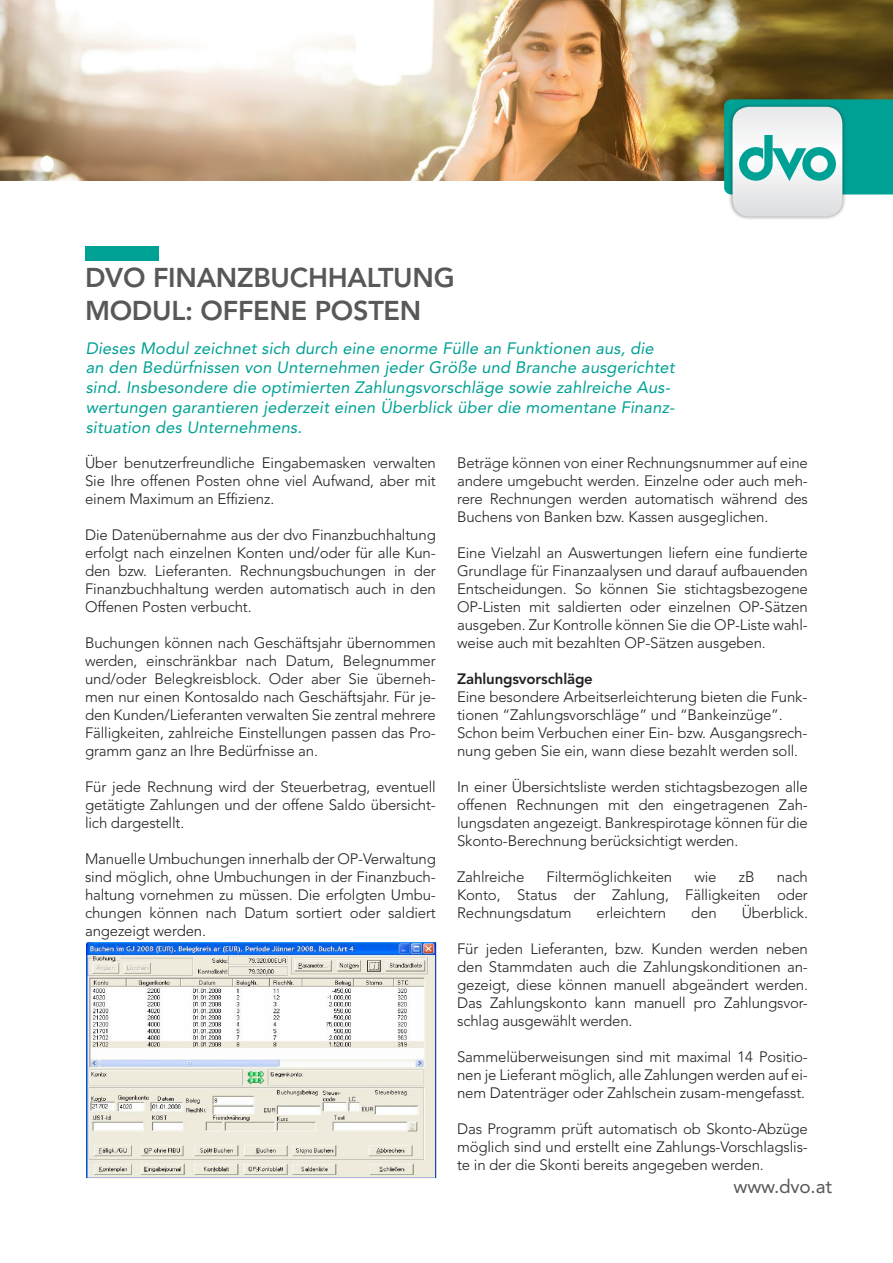
<style>
.page{position:relative;width:893px;height:1263px;background:#fff}
.page>*{position:absolute;margin:0;border:0;box-sizing:border-box;transform-origin:0 0}
.Headline_Groß_18pt_A{font:800 27px "Avenir";letter-spacing:-.01em;color:#57585a}
.BOX_Fließtext{font:19.05px "Avenir";letter-spacing:-.01em;color:#57585a}
.Einleitungstext_11pt{font:italic 16.5px/19.8px "Avenir";letter-spacing:.01em;color:#00a195}
.Fließtext_10pt_Block{font:300 15px/18px "Avenir";letter-spacing:-.01em;color:#231f20;text-align:justify}
.s1{font-weight:800}
</style>
<div class="page">
<img style="left:0;top:0;width:893px;height:181px">
<div style="left:728px;top:103px;width:118px;height:117px;background:#231f20;opacity:.5"></div>
<div style="left:732px;top:107px;width:110px;height:110px;background:#e2e3e5;border-radius:17px"></div>
<svg style="left:724px;top:99px;width:169px;height:95px"></svg>
<div style="left:85px;top:246px;width:74px;height:15px;background:#00a195"></div>
<img style="left:87px;top:943px;width:350px;height:236px">
<p class="Headline_Groß_18pt_A" style="left:85px;top:262px;width:371px">DVO FINANZBUCHHALTUNG</p>
<p class="Headline_Groß_18pt_A" style="left:85px;top:294px;width:338px">MODUL: OFFENE POSTEN</p>
<p class="Einleitungstext_11pt" style="left:86px;top:338px;width:590px">Dieses Modul zeichnet sich durch eine enorme Fülle an Funktionen aus, die an den Bedürfnissen von Unternehmen jeder Größe und Branche ausgerichtet sind. Insbesondere die optimierten Zahlungsvorschläge sowie zahlreiche Aus&shy;wertungen garantieren jederzeit einen Überblick über die momentane Finanz&shy;situation des Unternehmens.</p>
<p class="Fließtext_10pt_Block" style="left:85px;top:454px;width:352px">Über benutzerfreundliche Eingabemasken verwalten Sie Ihre offenen Posten ohne viel Aufwand, aber mit einem Maximum an Effizienz.</p>
<p class="Fließtext_10pt_Block" style="left:85px;top:526px;width:352px">Die Datenübernahme aus der dvo Finanzbuchhaltung erfolgt nach einzelnen Konten und/oder für alle Kun&shy;den bzw. Lieferanten. Rechnungsbuchungen in der Finanzbuchhaltung werden automatisch auch in den Offenen Posten verbucht.</p>
<p class="Fließtext_10pt_Block" style="left:85px;top:634px;width:352px">Buchungen können nach Geschäftsjahr übernommen werden, einschränkbar nach Datum, Belegnummer und/oder Belegkreisblock. Oder aber Sie überneh&shy;men nur einen Kontosaldo nach Geschäftsjahr. Für je&shy;den Kunden/Lieferanten verwalten Sie zentral mehrere Fälligkeiten, zahlreiche Einstellungen passen das Pro&shy;gramm ganz an Ihre Bedürfnisse an.</p>
<p class="Fließtext_10pt_Block" style="left:85px;top:778px;width:352px">Für jede Rechnung wird der Steuerbetrag, eventuell getätigte Zahlungen und der offene Saldo übersicht&shy;lich dargestellt.</p>
<p class="Fließtext_10pt_Block" style="left:85px;top:850px;width:352px">Manuelle Umbuchungen innerhalb der OP-Verwaltung sind möglich, ohne Umbuchungen in der Finanzbuch&shy;haltung vornehmen zu müssen. Die erfolgten Umbu&shy;chungen können nach Datum sortiert oder saldiert angezeigt werden.</p>
<p class="Fließtext_10pt_Block" style="left:457px;top:454px;width:352px">Beträge können von einer Rechnungsnummer auf eine andere umgebucht werden. Einzelne oder auch meh&shy;rere Rechnungen werden automatisch während des Buchens von Banken bzw. Kassen ausgeglichen.</p>
<p class="Fließtext_10pt_Block" style="left:457px;top:544px;width:352px">Eine Vielzahl an Auswertungen liefern eine fundierte Grundlage für Finanzaalysen und darauf aufbauenden Entscheidungen. So können Sie stichtagsbezogene OP-Listen mit saldierten oder einzelnen OP-Sätzen ausgeben. Zur Kontrolle können Sie die OP-Liste wahl&shy;weise auch mit bezahlten OP-Sätzen ausgeben.</p>
<p class="Fließtext_10pt_Block" style="left:457px;top:670px;width:352px;text-align:left"><span class="s1">Zahlungsvorschläge<br></span>Eine besondere Arbeitserleichterung bieten die Funk&shy;tionen “Zahlungsvorschläge” und “Bankeinzüge”.<br>Schon beim Verbuchen einer Ein- bzw. Ausgangsrech&shy;nung geben Sie ein, wann diese bezahlt werden soll.</p>
<p class="Fließtext_10pt_Block" style="left:457px;top:778px;width:352px">In einer Übersichtsliste werden stichtagsbezogen alle offenen Rechnungen mit den eingetragenen Zah&shy;lungsdaten angezeigt. Bankrespirotage können für die Skonto-Berechnung berücksichtigt werden.</p>
<p class="Fließtext_10pt_Block" style="left:457px;top:868px;width:69px">Zahlreiche</p>
<p class="Fließtext_10pt_Block" style="left:547px;top:868px;width:127px">Filtermöglichkeiten</p>
<p class="Fließtext_10pt_Block" style="left:694px;top:868px;width:24px">wie</p>
<p class="Fließtext_10pt_Block" style="left:739px;top:868px;width:17px">zB</p>
<p class="Fließtext_10pt_Block" style="left:457px;top:868px;width:352px;text-indent:320px">nach Konto, Status der Zahlung, Fälligkeiten oder Rechnungsdatum</p>
<p class="Fließtext_10pt_Block" style="left:597px;top:904px;width:71px">erleichtern</p>
<p class="Fließtext_10pt_Block" style="left:691px;top:904px;width:27px">den</p>
<p class="Fließtext_10pt_Block" style="left:742px;top:904px;width:68px">Überblick.</p>
<p class="Fließtext_10pt_Block" style="left:457px;top:940px;width:352px">Für jeden Lieferanten, bzw. Kunden werden neben den Stammdaten auch die Zahlungskonditionen an&shy;gezeigt, diese können manuell abgeändert werden.<br>Das Zahlungskonto kann manuell pro Zahlungsvor&shy;schlag ausgewählt werden.</p>
<p class="Fließtext_10pt_Block" style="left:457px;top:1048px;width:352px">Sammelüberweisungen sind mit maximal 14 Positio&shy;nen je Lieferant möglich, alle Zahlungen werden auf ei&shy;nem Datenträger oder Zahlschein zusam-mengefasst.</p>
<p class="Fließtext_10pt_Block" style="left:457px;top:1120px;width:352px">Das Programm prüft automatisch ob Skonto-Abzüge möglich sind und erstellt eine Zahlungs-Vorschlagslis&shy;te in der die Skonti bereits angegeben werden.</p>
<p class="BOX_Fließtext" style="left:733px;top:1175px;width:100px">www.dvo.at</p>
</div>
